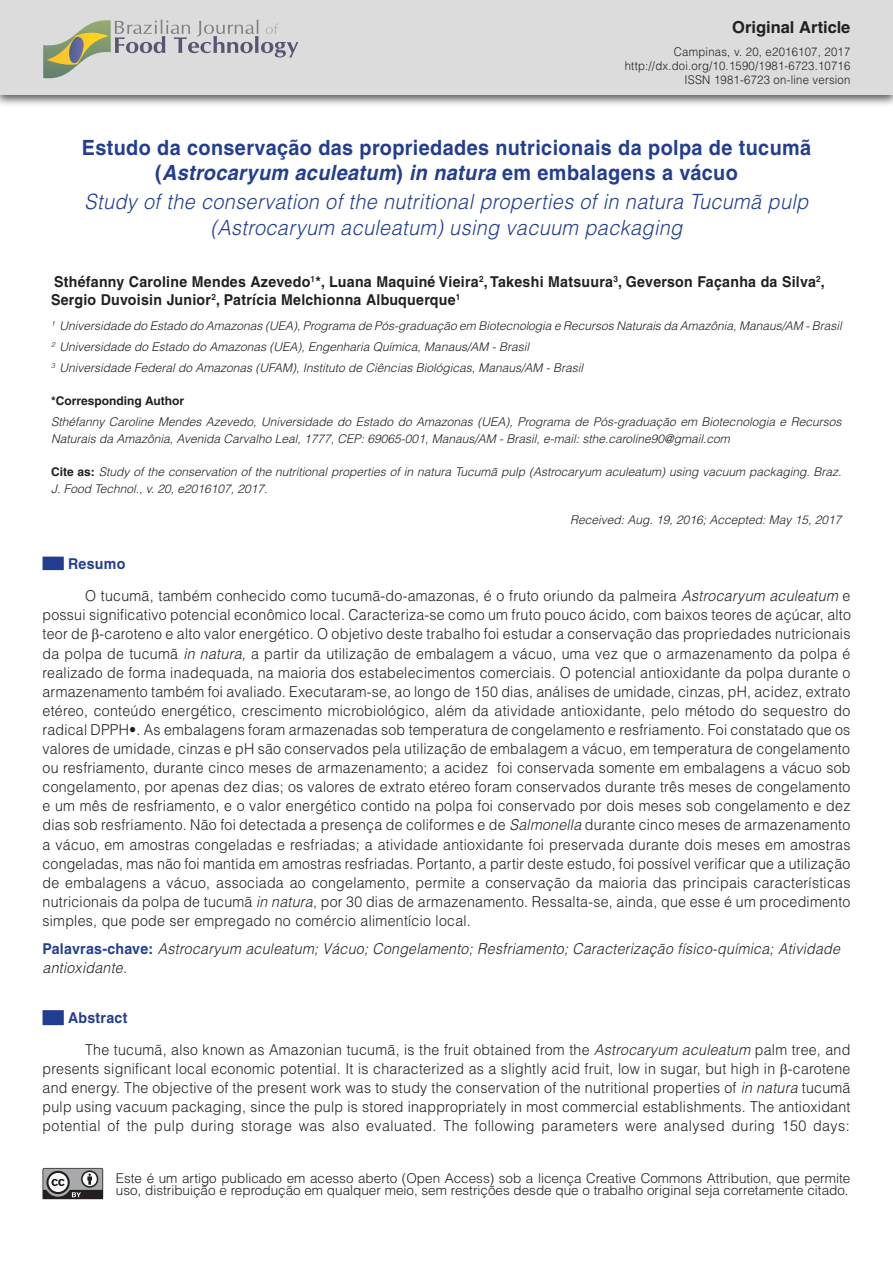
<style>
.page{position:relative;width:893px;height:1263px;background:#fff}
.page>*{position:absolute;margin:0;border:0;box-sizing:border-box;transform-origin:0 0}
.ArticleTitle-Trans1{font:italic 300 21px/25.2px "Helvetica";letter-spacing:.02em;color:#233e90;text-align:center;scale:.94 1}
.ArticleTitle{font:700 21px/25.2px "Helvetica";letter-spacing:.02em;color:#233e90;text-align:center;scale:.94 1}
.ArticleTypeAlt{font:700 16.5px "Helvetica";color:#231f20}
.Abstract{font:300 15px/19px "Helvetica";letter-spacing:.02em;color:#231f20;text-align:justify;scale:.94 1}
.Abstract-Trans1{font:300 15px/19px "Helvetica";letter-spacing:.035em;color:#231f20;text-align:justify;scale:.94 1}
.Authors{font:700 15px/18.8px "Helvetica";letter-spacing:.02em;color:#231f20;scale:.94 1}
.Keywords{font:italic 300 15px/19px "Helvetica";letter-spacing:.02em;color:#231f20;scale:.94 1}
.AbstractTitle-Trans1{font:700 15px "Helvetica";letter-spacing:.02em;color:#233e90;scale:.94 1}
.AbstractTitle{font:700 15px "Helvetica";letter-spacing:.02em;color:#233e90;scale:.94 1}
.t1{font:300 13.5px/11.2px "Helvetica";color:#231f20}
.Affiliations{font:italic 300 12px "Helvetica";color:#231f20}
.Correspondence{font:italic 300 12px/16.5px "Helvetica";color:#231f20}
.HowToCite{font:italic 300 12px/16.5px "Helvetica";color:#231f20}
.ArticleDOIAlt{font:300 12px "Helvetica";letter-spacing:.02em;color:#231f20;scale:.94 1}
.History{font:italic 300 12px "Helvetica";color:#231f20}
.pubNameFooter{font:300 12px "Helvetica";letter-spacing:.02em;color:#231f20;scale:.94 1}
.CorrespondenceTitle{font:700 12px "Helvetica";color:#231f20}
.s1{font-style:italic}
.s2{font-weight:700;font-style:normal}
.s3{font-weight:700;font-style:normal;color:#233e90}
</style>
<div class="page">
<div style="left:0;top:0;width:893px;height:107px;background:#231f20;opacity:.75"></div>
<div style="left:0;top:0;width:893px;height:95px;background:#dcdcdc"></div>
<svg style="left:43px;top:20px;width:255px;height:59px"></svg>
<svg style="left:43px;top:1168px;width:60px;height:31px"></svg>
<div style="left:43px;top:557px;width:21px;height:13px;background:#233e90"></div>
<div style="left:43px;top:1010px;width:21px;height:15px;background:#233e90"></div>
<p class="ArticleTypeAlt" style="left:732px;top:17px;width:120px">Original Article</p>
<p class="pubNameFooter" style="left:674px;top:44px;width:189px">Campinas, v. 20, e2016107, 2017</p>
<p class="ArticleDOIAlt" style="left:625px;top:58px;width:242px">http://dx.doi.org/10.1590/1981-6723.10716</p>
<p class="ArticleDOIAlt" style="left:685px;top:73px;width:178px">ISSN 1981-6723 on-line version</p>
<p class="ArticleTitle" style="left:82px;top:134px;width:777px">Estudo da conservação das propriedades nutricionais da polpa de tucumã (<span class="s1">Astrocaryum aculeatum</span>) <span class="s1">in natura</span> em embalagens a vácuo</p>
<p class="ArticleTitle-Trans1" style="left:85px;top:189px;width:771px">Study of the conservation of the nutritional properties of in natura Tucumã pulp (Astrocaryum aculeatum) using vacuum packaging</p>
<p class="Authors" style="left:51px;top:272px;width:825px">Sthéfanny Caroline Mendes Azevedo<sup>1</sup>*, Luana Maquiné Vieira<sup>2</sup>, Takeshi Matsuura<sup>3</sup>, Geverson Façanha da Silva<sup>2</sup>,<br>Sergio Duvoisin Junior<sup>2</sup>, Patrícia Melchionna Albuquerque<sup>1</sup></p>
<p class="Affiliations" style="left:51px;top:319px;width:792px"><sup>1</sup> Universidade do Estado do Amazonas (UEA), Programa de Pós-graduação em Biotecnologia e Recursos Naturais da Amazônia, Manaus/AM - Brasil</p>
<p class="Affiliations" style="left:51px;top:339px;width:479px"><sup>2</sup> Universidade do Estado do Amazonas (UEA), Engenharia Química, Manaus/AM - Brasil</p>
<p class="Affiliations" style="left:51px;top:360px;width:533px"><sup>3</sup> Universidade Federal do Amazonas (UFAM), Instituto de Ciências Biológicas, Manaus/AM - Brasil</p>
<p class="CorrespondenceTitle" style="left:51px;top:394px;width:134px">*Corresponding Author</p>
<p class="Correspondence" style="left:51px;top:414px;width:792px">Sthéfanny Caroline Mendes Azevedo, Universidade do Estado do Amazonas (UEA), Programa de Pós-graduação em Biotecnologia e Recursos<br>Naturais da Amazônia, Avenida Carvalho Leal, 1777, CEP: 69065-001, Manaus/AM - Brasil, e-mail: sthe.caroline90@gmail.com</p>
<p class="HowToCite" style="left:51px;top:464px;width:792px"><span class="s2">Cite as:</span> Study of the conservation of the nutritional properties of in natura Tucumã pulp (Astrocaryum aculeatum) using vacuum packaging. Braz.<br>J. Food Technol., v. 20, e2016107, 2017.</p>
<p class="History" style="left:570px;top:512px;width:273px">Received: Aug. 19, 2016; Accepted: May 15, 2017</p>
<p class="AbstractTitle" style="left:68px;top:555px;width:62px">Resumo</p>
<p class="Abstract" style="left:43px;top:586px;width:862px;text-indent:43px">O tucumã, também conhecido como tucumã-do-amazonas, é o fruto oriundo da palmeira <span class="s1">Astrocaryum aculeatum</span> e possui significativo potencial econômico local. Caracteriza-se como um fruto pouco ácido, com baixos teores de açúcar, alto teor de -caroteno e alto valor energético. O objetivo deste trabalho foi estudar a conservação das propriedades nutricionais da polpa de tucumã <span class="s1">in natura,</span> a partir da utilização de embalagem a vácuo, uma vez que o armazenamento da polpa é realizado de forma inadequada, na maioria dos estabelecimentos comerciais. O potencial antioxidante da polpa durante o armazenamento também foi avaliado. Executaram-se, ao longo de 150 dias, análises de umidade, cinzas, pH, acidez, extrato etéreo, conteúdo energético, crescimento microbiológico, além da atividade antioxidante, pelo método do sequestro do radical DPPH•. As embalagens foram armazenadas sob temperatura de congelamento e resfriamento. Foi constatado que os valores de umidade, cinzas e pH são conservados pela utilização de embalagem a vácuo, em temperatura de congelamento ou resfriamento, durante cinco meses de armazenamento; a acidez foi conservada somente em embalagens a vácuo sob congelamento, por apenas dez dias; os valores de extrato etéreo foram conservados durante três meses de congelamento e um mês de resfriamento, e o valor energético contido na polpa foi conservado por dois meses sob congelamento e dez dias sob resfriamento. Não foi detectada a presença de coliformes e de <span class="s1">Salmonella</span> durante cinco meses de armazenamento a vácuo, em amostras congeladas e resfriadas; a atividade antioxidante foi preservada durante dois meses em amostras congeladas, mas não foi mantida em amostras resfriadas. Portanto, a partir deste estudo, foi possível verificar que a utilização de embalagens a vácuo, associada ao congelamento, permite a conservação da maioria das principais características nutricionais da polpa de tucumã <span class="s1">in natura</span>, por 30 dias de armazenamento. Ressalta-se, ainda, que esse é um procedimento simples, que pode ser empregado no comércio alimentício local.</p>
<p class="Keywords" style="left:43px;top:938px;width:850px"><span class="s3">Palavras-chave:</span> Astrocaryum aculeatum; Vácuo; Congelamento; Resfriamento; Caracterização físico-química; Atividade antioxidante.</p>
<p class="AbstractTitle-Trans1" style="left:68px;top:1008px;width:65px">Abstract</p>
<p class="Abstract-Trans1" style="left:43px;top:1040px;width:861px;text-indent:43px">The tucumã, also known as Amazonian tucumã, is the fruit obtained from the <span class="s1">Astrocaryum aculeatum</span> palm tree, and presents significant local economic potential. It is characterized as a slightly acid fruit, low in sugar, but high in -carotene and energy. The objective of the present work was to study the conservation of the nutritional properties of <span class="s1">in natura</span> tucumã pulp using vacuum packaging, since the pulp is stored inappropriately in most commercial establishments. The antioxidant potential of the pulp during storage was also evaluated. The following parameters were analysed during 150 days:</p>
<p class="t1" style="left:116px;top:1173px;width:736px">Este é um artigo publicado em acesso aberto (Open Access) sob a licença Creative Commons Attribution, que permite uso, distribuição e reprodução em qualquer meio, sem restrições desde que o trabalho original seja corretamente citado.</p>
</div>
